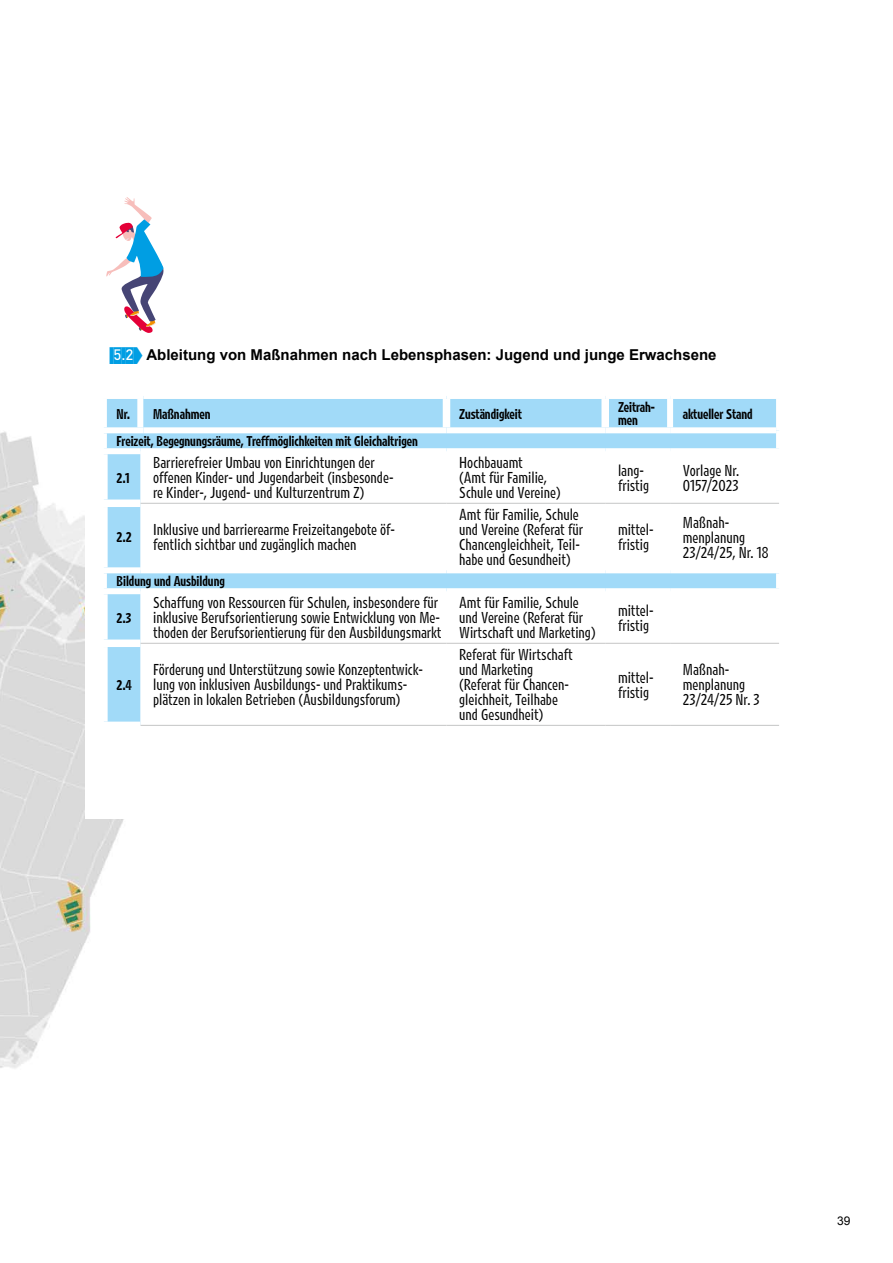
<style>
.page{position:relative;width:893px;height:1263px;background:#fff}
.page>*{position:absolute;margin:0;border:0;box-sizing:border-box;transform-origin:0 0}
.t1{font:15px/15px "Retina MP Condensed";color:#000}
.t2{font:700 15px "Arial";color:#000}
.t3{font:700 13.5px/13.5px "Retina MP Condensed";color:#000}
.t4{font:12px "Arial";color:#000}
.s1{font-family:"DIN Medium Block";font-weight:400;color:#009ee3}
</style>
<div class="page">
<img style="left:0;top:431px;width:124px;height:638px">
<div style="left:85px;top:312px;width:723px;height:507px;background:#fff"></div>
<svg style="left:107px;top:399px;width:672px;height:326px"></svg>
<hr style="left:140px;top:503px;width:306px;height:1px;background:#c5c6c6">
<hr style="left:446px;top:503px;width:159px;height:1px;background:#c5c6c6">
<hr style="left:605px;top:503px;width:65px;height:1px;background:#c5c6c6">
<hr style="left:670px;top:503px;width:109px;height:1px;background:#c5c6c6">
<hr style="left:140px;top:643px;width:306px;height:1px;background:#c5c6c6">
<hr style="left:446px;top:643px;width:159px;height:1px;background:#c5c6c6">
<hr style="left:605px;top:643px;width:65px;height:1px;background:#c5c6c6">
<hr style="left:670px;top:643px;width:109px;height:1px;background:#c5c6c6">
<hr style="left:140px;top:725px;width:306px;height:1px;background:#c5c6c6">
<hr style="left:446px;top:725px;width:159px;height:1px;background:#c5c6c6">
<hr style="left:605px;top:725px;width:65px;height:1px;background:#c5c6c6">
<hr style="left:670px;top:725px;width:109px;height:1px;background:#c5c6c6">
<div style="left:443px;top:399px;width:7px;height:28px;background:#fff"></div>
<div style="left:601px;top:399px;width:8px;height:28px;background:#fff"></div>
<div style="left:100px;top:454px;width:8px;height:45px;background:#fff"></div>
<div style="left:100px;top:507px;width:8px;height:60px;background:#fff"></div>
<div style="left:100px;top:594px;width:8px;height:45px;background:#fff"></div>
<div style="left:100px;top:647px;width:8px;height:75px;background:#fff"></div>
<div style="left:100px;top:499px;width:40px;height:8px;background:#fff"></div>
<div style="left:100px;top:639px;width:40px;height:8px;background:#fff"></div>
<div style="left:100px;top:722px;width:40px;height:7px;background:#fff"></div>
<div style="left:137px;top:399px;width:6px;height:28px;background:#fff"></div>
<div style="left:667px;top:399px;width:6px;height:28px;background:#fff"></div>
<div style="left:776px;top:399px;width:6px;height:31px;background:#fff"></div>
<div style="left:101px;top:427px;width:42px;height:6px;background:#fff"></div>
<div style="left:776px;top:430px;width:6px;height:18px;background:#fff"></div>
<div style="left:101px;top:448px;width:39px;height:6px;background:#fff"></div>
<div style="left:143px;top:427px;width:303px;height:6px;background:#fff"></div>
<div style="left:446px;top:427px;width:159px;height:6px;background:#fff"></div>
<div style="left:605px;top:427px;width:65px;height:6px;background:#fff"></div>
<div style="left:670px;top:427px;width:106px;height:6px;background:#fff"></div>
<div style="left:140px;top:448px;width:306px;height:6px;background:#fff"></div>
<div style="left:446px;top:448px;width:159px;height:6px;background:#fff"></div>
<div style="left:605px;top:448px;width:65px;height:6px;background:#fff"></div>
<div style="left:670px;top:448px;width:112px;height:6px;background:#fff"></div>
<div style="left:101px;top:567px;width:39px;height:6px;background:#fff"></div>
<div style="left:776px;top:573px;width:6px;height:15px;background:#fff"></div>
<div style="left:101px;top:588px;width:39px;height:6px;background:#fff"></div>
<div style="left:140px;top:567px;width:306px;height:6px;background:#fff"></div>
<div style="left:446px;top:567px;width:159px;height:6px;background:#fff"></div>
<div style="left:605px;top:567px;width:65px;height:6px;background:#fff"></div>
<div style="left:670px;top:567px;width:112px;height:6px;background:#fff"></div>
<div style="left:140px;top:588px;width:306px;height:6px;background:#fff"></div>
<div style="left:446px;top:588px;width:159px;height:6px;background:#fff"></div>
<div style="left:605px;top:588px;width:65px;height:6px;background:#fff"></div>
<div style="left:670px;top:588px;width:112px;height:6px;background:#fff"></div>
<svg style="left:106px;top:197px;width:58px;height:136px"></svg>
<p class="t2" style="left:113px;top:345px;width:605px"><span class="s1">5.2→</span> Ableitung von Maßnahmen nach Lebensphasen: Jugend und junge Erwachsene</p>
<p class="t3" style="left:117px;top:406px;width:95px">Nr. Maßnahmen</p>
<p class="t3" style="left:459px;top:406px;width:64px">Zuständigkeit</p>
<p class="t3" style="left:618px;top:399px;width:39px">Zeitrah&shy;men</p>
<p class="t3" style="left:683px;top:406px;width:71px">aktueller Stand</p>
<p class="t3" style="left:117px;top:434px;width:303px">Freizeit, Begegnungsräume, Treffmöglichkeiten mit Gleichaltrigen</p>
<p class="t3" style="left:117px;top:470px;width:14px">2.1</p>
<p class="t1" style="left:153px;top:454px;width:242px">Barrierefreier Umbau von Einrichtungen der offenen Kinder- und Jugendarbeit (insbesonde&shy;re Kinder-, Jugend- und Kulturzentrum Z)</p>
<p class="t1" style="left:459px;top:454px;width:103px">Hochbauamt<br>(Amt für Familie,<br>Schule und Vereine)</p>
<p class="t1" style="left:618px;top:462px;width:33px">lang&shy;fristig</p>
<p class="t1" style="left:683px;top:462px;width:58px">Vorlage Nr.<br>0157/2023</p>
<p class="t3" style="left:117px;top:530px;width:16px">2.2</p>
<p class="t1" style="left:153px;top:521px;width:244px">Inklusive und barrierearme Freizeitangebote öf&shy;fentlich sichtbar und zugänglich machen</p>
<p class="t1" style="left:459px;top:506px;width:125px">Amt für Familie, Schule und Vereine (Referat für<br>Chancengleichheit, Teil&shy;habe und Gesundheit)</p>
<p class="t1" style="left:618px;top:521px;width:37px">mittel&shy;fristig</p>
<p class="t1" style="left:683px;top:514px;width:87px">Maßnah&shy;menplanung<br>23/24/25, Nr. 18</p>
<p class="t3" style="left:117px;top:573px;width:110px">Bildung und Ausbildung</p>
<p class="t3" style="left:117px;top:610px;width:16px">2.3</p>
<p class="t1" style="left:153px;top:594px;width:290px">Schaffung von Ressourcen für Schulen, insbesondere für inklusive Berufsorientierung sowie Entwicklung von Me&shy;thoden der Berufsorientierung für den Ausbildungsmarkt</p>
<p class="t1" style="left:459px;top:594px;width:138px">Amt für Familie, Schule und Vereine (Referat für<br>Wirtschaft und Marketing)</p>
<p class="t1" style="left:618px;top:602px;width:37px">mittel&shy;fristig</p>
<p class="t3" style="left:117px;top:677px;width:17px">2.4</p>
<p class="t1" style="left:153px;top:661px;width:271px">Förderung und Unterstützung sowie Konzeptentwick&shy;lung von inklusiven Ausbildungs- und Praktikums&shy;plätzen in lokalen Betrieben (Ausbildungsforum)</p>
<p class="t1" style="left:459px;top:646px;width:115px">Referat für Wirtschaft und Marketing (Referat für Chancen&shy;gleichheit, Teilhabe und Gesundheit)</p>
<p class="t1" style="left:618px;top:669px;width:37px">mittel&shy;fristig</p>
<p class="t1" style="left:683px;top:661px;width:78px">Maßnah&shy;menplanung<br>23/24/25 Nr. 3</p>
<p class="t4" style="left:837px;top:1213px;width:15px">39</p>
</div>
